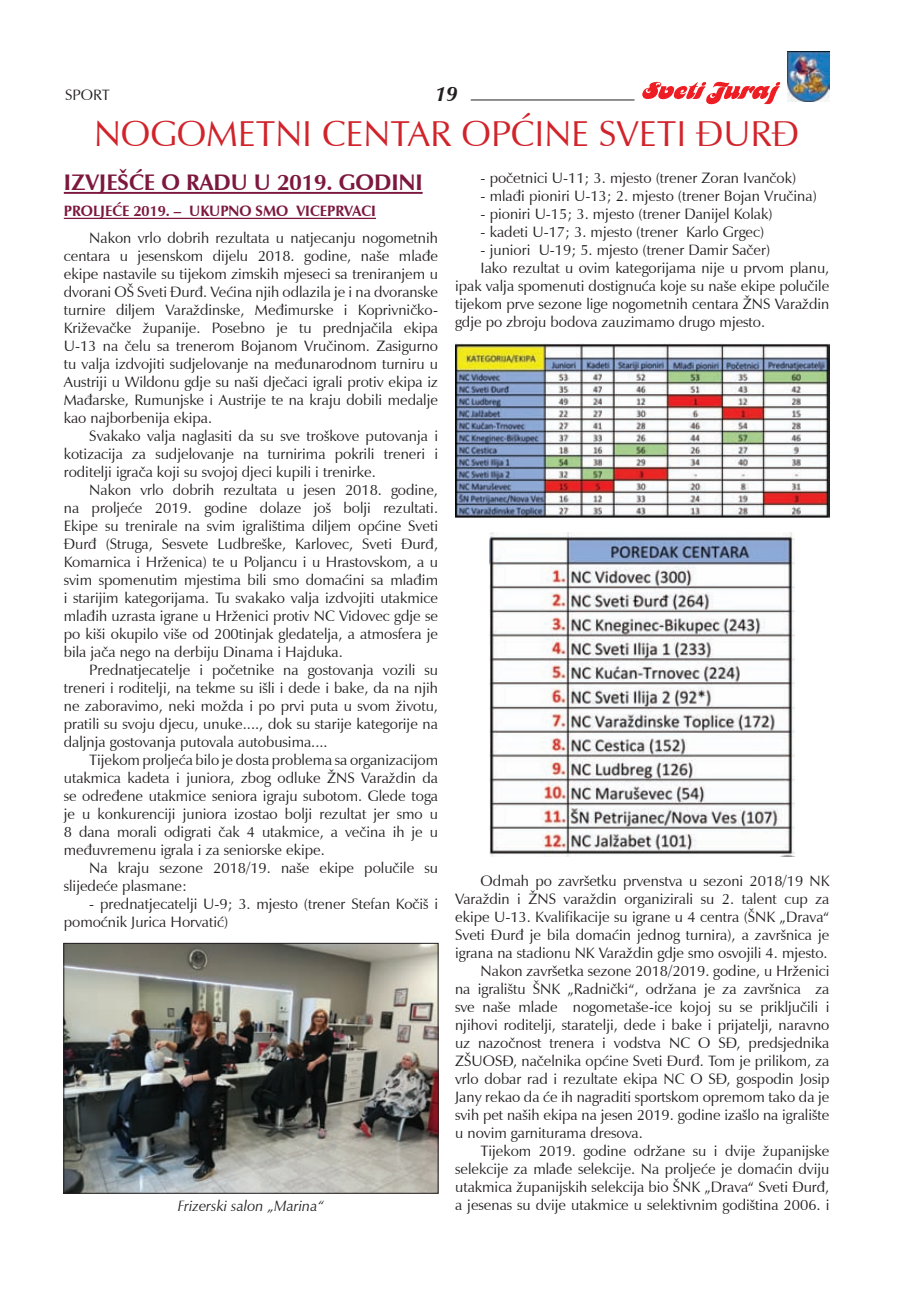
<style>
.page{position:relative;width:906px;height:1289px;background:#fff}
.page>*{position:absolute;margin:0;border:0;box-sizing:border-box;transform-origin:0 0}
.t1{font:36px "Zapf Humanist 601 BT";color:#d1232a}
.t2{font:700 22.5px "Zapf Humanist 601 BT";color:#7c173e}
.t3{font:italic 700 21px "Zapf Humanist 601 BT";color:#231f20}
.t4{font:15px/18px "Zapf Humanist 601 BT";color:#231f20;text-align:justify}
.t5{font:700 15px "Zapf Humanist 601 BT";color:#7c173e}
.t6{font:italic 15px "Zapf Humanist 601 BT";color:#231f20}
</style>
<div class="page">
<svg style="left:642px;top:81px;width:138px;height:24px"></svg>
<img style="left:788px;top:52px;width:41px;height:49px">
<hr style="left:471px;top:100px;width:163px;height:1px;background:#231f20">
<img style="left:455px;top:344px;width:374px;height:173px">
<img style="left:490px;top:532px;width:304px;height:324px">
<hr style="left:64px;top:192px;width:359px;height:2px;background:#7c173e">
<hr style="left:64px;top:218px;width:312px;height:1px;background:#7c173e">
<img style="left:66px;top:945px;width:370px;height:246px">
<div style="left:64px;top:943px;width:374px;height:250px;border:1px solid #231f20"></div>
<p class="t4" style="left:65px;top:85px;width:47px">SPORT</p>
<h3 class="t3" style="left:435px;top:81px;width:25px">19</h3>
<h1 class="t1" style="left:94px;top:112px;width:706px">NOGOMETNI CENTAR OPĆINE SVETI ĐURĐ</h1>
<h2 class="t2" style="left:64px;top:168px;width:360px">IZVJEŠĆE O RADU U 2019. GODINI</h2>
<p class="t5" style="left:64px;top:202px;width:314px">PROLJEĆE 2019. – UKUPNO SMO VICEPRVACI</p>
<p class="t4" style="left:64px;top:229px;width:376px;text-indent:26px">Nakon vrlo dobrih rezultata u natjecanju nogometnih centara u jesenskom dijelu 2018. godine, naše mlađe ekipe nastavile su tijekom zimskih mjeseci sa treniranjem u dvorani OŠ Sveti Đurđ. Većina njih odlazila je i na dvoranske turnire diljem Varaždinske, Međimurske i Koprivničko-Križevačke županije. Posebno je tu prednjačila ekipa U-13 na čelu sa trenerom Bojanom Vručinom. Zasigurno tu valja izdvojiti sudjelovanje na međunarodnom turniru u Austriji u Wildonu gdje su naši dječaci igrali protiv ekipa iz Mađarske, Rumunjske i Austrije te na kraju dobili medalje kao najborbenija ekipa.</p>
<p class="t4" style="left:64px;top:427px;width:376px;text-indent:26px">Svakako valja naglasiti da su sve troškove putovanja i kotizacija za sudjelovanje na turnirima pokrili treneri i roditelji igrača koji su svojoj djeci kupili i trenirke.</p>
<p class="t4" style="left:64px;top:481px;width:376px;text-indent:26px">Nakon vrlo dobrih rezultata u jesen 2018. godine, na proljeće 2019. godine dolaze još bolji rezultati.<br>Ekipe su trenirale na svim igralištima diljem općine Sveti Đurđ (Struga, Sesvete Ludbreške, Karlovec, Sveti Đurđ, Komarnica i Hrženica) te u Poljancu i u Hrastovskom, a u svim spomenutim mjestima bili smo domaćini sa mlađim i starijim kategorijama. Tu svakako valja izdvojiti utakmice mlađih uzrasta igrane u Hrženici protiv NC Vidovec gdje se po kiši okupilo više od 200tinjak gledatelja, a atmosfera je bila jača nego na derbiju Dinama i Hajduka.</p>
<p class="t4" style="left:64px;top:661px;width:376px;text-indent:26px">Prednatjecatelje i početnike na gostovanja vozili su treneri i roditelji, na tekme su išli i dede i bake, da na njih ne zaboravimo, neki možda i po prvi puta u svom životu, pratili su svoju djecu, unuke...., dok su starije kategorije na daljnja gostovanja putovala autobusima....</p>
<p class="t4" style="left:64px;top:751px;width:376px;text-indent:26px">Tijekom proljeća bilo je dosta problema sa organizacijom utakmica kadeta i juniora, zbog odluke ŽNS Varaždin da se određene utakmice seniora igraju subotom. Glede toga je u konkurenciji juniora izostao bolji rezultat jer smo u 8 dana morali odigrati čak 4 utakmice, a večina ih je u međuvremenu igrala i za seniorske ekipe.</p>
<p class="t4" style="left:64px;top:859px;width:376px;text-indent:26px">Na kraju sezone 2018/19. naše ekipe polučile su slijedeće plasmane:</p>
<p class="t4" style="left:64px;top:895px;width:376px;text-indent:26px">- prednatjecatelji U-9; 3. mjesto (trener Stefan Kočiš i pomoćnik Jurica Horvatić)</p>
<p class="t6" style="left:178px;top:1196px;width:147px">Frizerski salon „Marina“</p>
<p class="t4" style="left:480px;top:169px;width:317px">- početnici U-11; 3. mjesto (trener Zoran Ivančok)</p>
<p class="t4" style="left:480px;top:187px;width:338px">- mlađi pioniri U-13; 2. mjesto (trener Bojan Vručina)</p>
<p class="t4" style="left:480px;top:205px;width:293px">- pioniri U-15; 3. mjesto (trener Danijel Kolak)</p>
<p class="t4" style="left:480px;top:223px;width:285px">- kadeti U-17; 3. mjesto (trener Karlo Grgec)</p>
<p class="t4" style="left:480px;top:241px;width:291px">- juniori U-19; 5. mjesto (trener Damir Sačer)</p>
<p class="t4" style="left:480px;top:259px;width:350px">Iako rezultat u ovim kategorijama nije u prvom planu,</p>
<p class="t4" style="left:455px;top:277px;width:376px">ipak valja spomenuti dostignuća koje su naše ekipe polučile</p>
<p class="t4" style="left:455px;top:295px;width:376px">tijekom prve sezone lige nogometnih centara ŽNS Varaždin</p>
<p class="t4" style="left:455px;top:313px;width:312px">gdje po zbroju bodova zauzimamo drugo mjesto.</p>
<p class="t4" style="left:480px;top:872px;width:350px">Odmah po završetku prvenstva u sezoni 2018/19 NK</p>
<p class="t4" style="left:455px;top:890px;width:376px">Varaždin i ŽNS varaždin organizirali su 2. talent cup za</p>
<p class="t4" style="left:455px;top:908px;width:376px">ekipe U-13. Kvalifikacije su igrane u 4 centra (ŠNK „Drava“</p>
<p class="t4" style="left:455px;top:926px;width:376px">Sveti Đurđ je bila domaćin jednog turnira), a završnica je</p>
<p class="t4" style="left:455px;top:944px;width:374px">igrana na stadionu NK Varaždin gdje smo osvojili 4. mjesto.</p>
<p class="t4" style="left:480px;top:962px;width:350px">Nakon završetka sezone 2018/2019. godine, u Hrženici</p>
<p class="t4" style="left:455px;top:980px;width:376px">na igralištu ŠNK „Radnički“, održana je za završnica za</p>
<p class="t4" style="left:455px;top:998px;width:376px">sve naše mlade nogometaše-ice kojoj su se priključili i</p>
<p class="t4" style="left:455px;top:1016px;width:376px">njihovi roditelji, staratelji, dede i bake i prijatelji, naravno</p>
<p class="t4" style="left:455px;top:1034px;width:376px">uz nazočnost trenera i vodstva NC O SĐ, predsjednika</p>
<p class="t4" style="left:455px;top:1052px;width:376px">ZŠUOSĐ, načelnika općine Sveti Đurđ. Tom je prilikom, za</p>
<p class="t4" style="left:455px;top:1070px;width:376px">vrlo dobar rad i rezultate ekipa NC O SĐ, gospodin Josip</p>
<p class="t4" style="left:455px;top:1088px;width:376px">Jany rekao da će ih nagraditi sportskom opremom tako da je</p>
<p class="t4" style="left:455px;top:1106px;width:376px">svih pet naših ekipa na jesen 2019. godine izašlo na igralište</p>
<p class="t4" style="left:455px;top:1124px;width:189px">u novim garniturama dresova.</p>
<p class="t4" style="left:480px;top:1142px;width:350px">Tijekom 2019. godine održane su i dvije županijske</p>
<p class="t4" style="left:455px;top:1160px;width:376px">selekcije za mlađe selekcije. Na proljeće je domaćin dviju</p>
<p class="t4" style="left:455px;top:1178px;width:376px">utakmica županijskih selekcija bio ŠNK „Drava“ Sveti Đurđ,</p>
<p class="t4" style="left:455px;top:1196px;width:376px">a jesenas su dvije utakmice u selektivnim godiština 2006. i</p>
</div>
